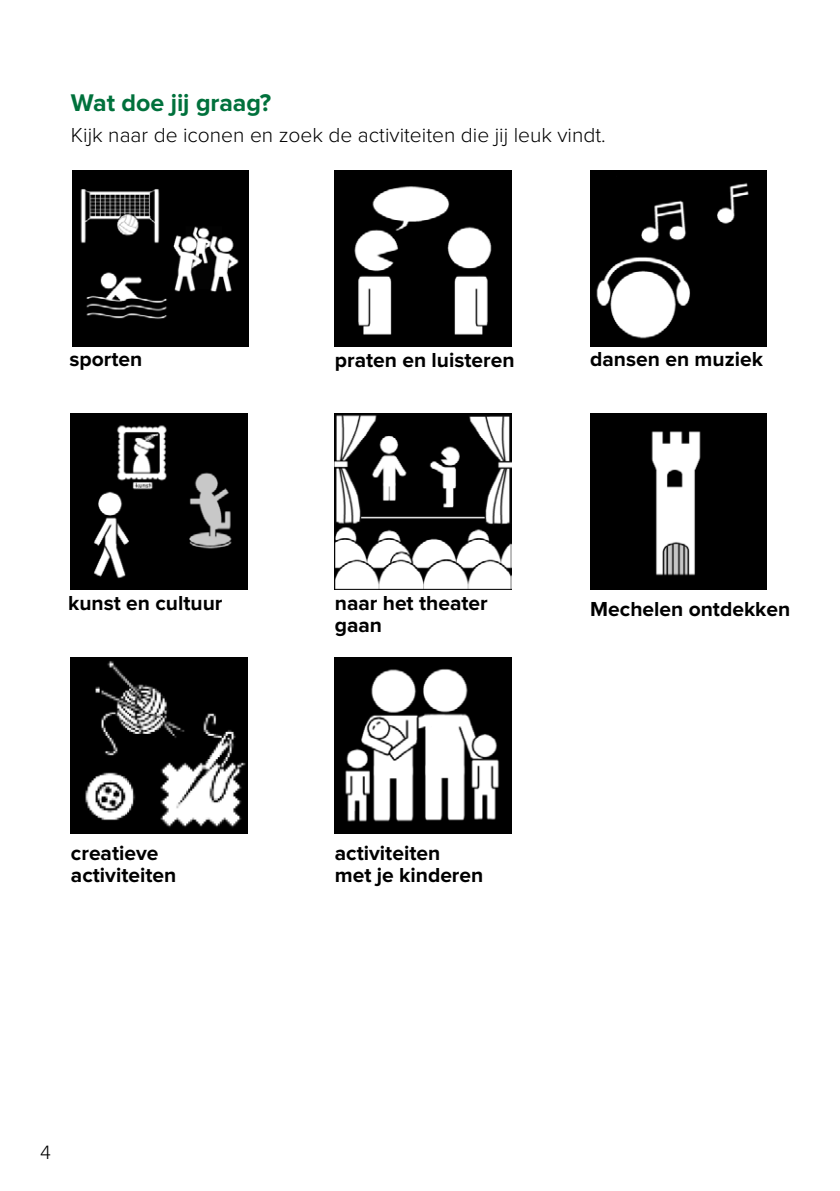
<style>
.page{position:relative;width:840px;height:1191px;background:#fff}
.page>*{position:absolute;margin:0;border:0;box-sizing:border-box;transform-origin:0 0}
.t1{font:700 25px "Proxima Nova";letter-spacing:-.005em;color:#00713c}
.t2{font:700 21px/22px "Proxima Nova";color:#000}
.t3{font:300 21px "Proxima Nova";color:#000}
.t4{font:300 20px "Proxima Nova";color:#000}
</style>
<div class="page">
<img style="left:590px;top:414px;width:176px;height:176px">
<img style="left:590px;top:170px;width:176px;height:176px">
<img style="left:72px;top:170px;width:176px;height:176px">
<img style="left:334px;top:170px;width:176px;height:176px">
<img style="left:71px;top:414px;width:176px;height:176px">
<img style="left:334px;top:414px;width:176px;height:176px">
<img style="left:71px;top:658px;width:176px;height:176px">
<img style="left:334px;top:658px;width:176px;height:176px">
<p class="t1" style="left:71px;top:88px;width:202px">Wat doe jij graag?</p>
<p class="t3" style="left:71px;top:124px;width:536px">Kijk naar de iconen en zoek de activiteiten die jij leuk vindt.</p>
<p class="t2" style="left:69px;top:349px;width:74px">sporten</p>
<p class="t2" style="left:590px;top:349px;width:174px">dansen en muziek</p>
<p class="t2" style="left:334px;top:349px;width:181px">praten en luisteren</p>
<p class="t2" style="left:68px;top:593px;width:156px">kunst en cultuur</p>
<p class="t2" style="left:334px;top:593px;width:154px">naar het theater gaan</p>
<p class="t2" style="left:71px;top:842px;width:107px">creatieve activiteiten</p>
<p class="t2" style="left:334px;top:842px;width:150px">activiteiten<br>met je kinderen</p>
<p class="t2" style="left:590px;top:598px;width:201px">Mechelen ontdekken</p>
<p class="t4" style="left:40px;top:1140px;width:12px">4</p>
</div>
